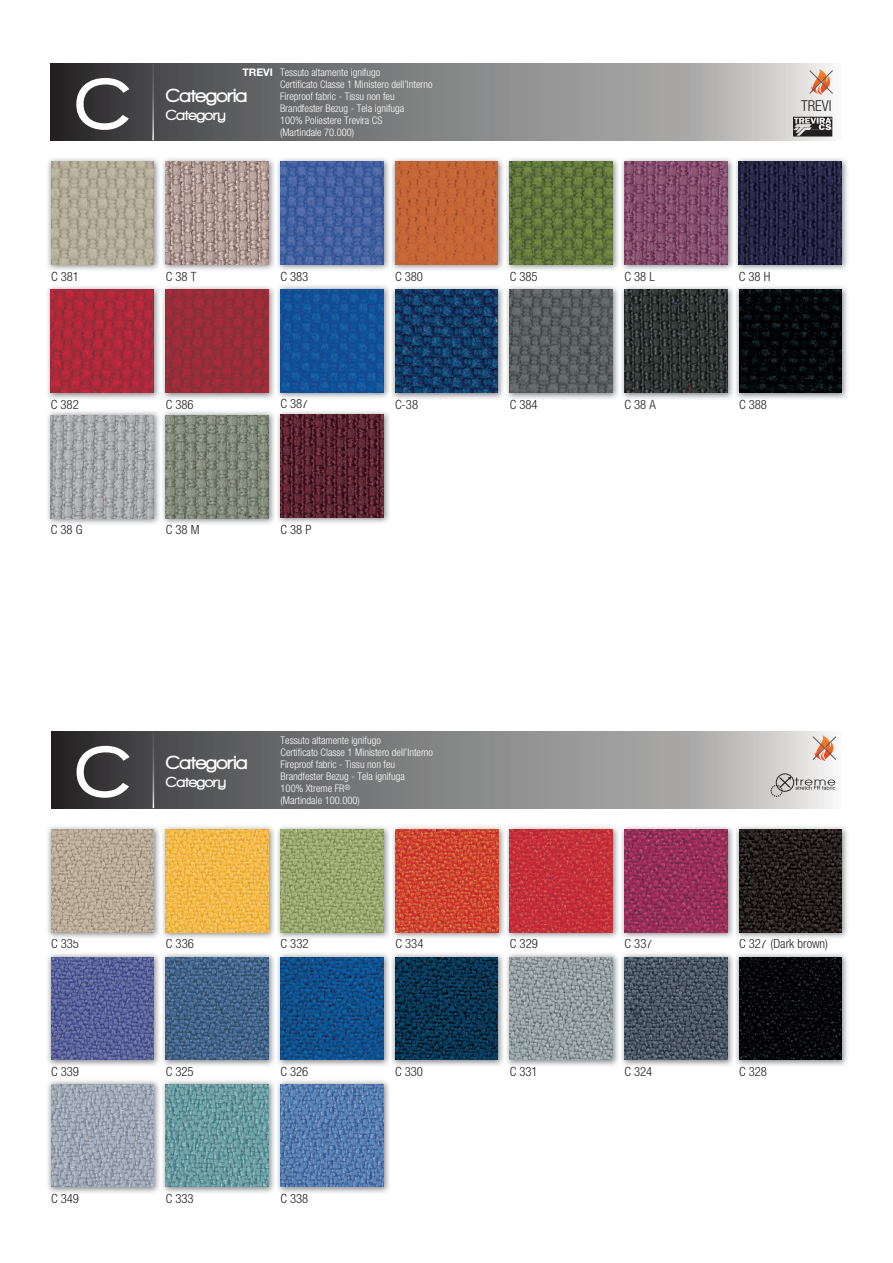
<style>
.page{position:relative;width:893px;height:1263px;background:#fff}
.page>*{position:absolute;margin:0;border:0;box-sizing:border-box;transform-origin:0 0}
.t1{font:900 75px "Walkway";color:#fff}
.t2{font:900 19.5px "Walkway";color:#fff}
.t3{font:900 15px "Walkway";color:#fff}
.t4{font:300 condensed 15px "Helvetica Neue";color:#231f20}
.t5{font:300 condensed 12.75px "Helvetica Neue";color:#231f20}
.t6{font:300 condensed 10.5px/12px "Helvetica Neue";color:#fff}
.s1{font-weight:700;font-stretch:normal}
</style>
<div class="page">
<svg style="left:51px;top:64px;width:782px;height:76px;background:#808080"></svg>
<hr style="left:152px;top:64px;width:2px;height:76px;background:#fff">
<img style="left:47px;top:158px;width:801px;height:112px">
<img style="left:395px;top:162px;width:103px;height:102px">
<img style="left:51px;top:162px;width:103px;height:102px">
<img style="left:47px;top:285px;width:801px;height:114px">
<img style="left:51px;top:290px;width:103px;height:103px">
<img style="left:47px;top:411px;width:343px;height:113px">
<img style="left:51px;top:415px;width:103px;height:103px">
<img style="left:280px;top:289px;width:103px;height:103px">
<img style="left:280px;top:415px;width:103px;height:102px">
<img style="left:390px;top:158px;width:1px;height:112px">
<img style="left:280px;top:162px;width:103px;height:102px">
<img style="left:510px;top:290px;width:103px;height:103px">
<img style="left:624px;top:162px;width:103px;height:102px">
<svg style="left:808px;top:69px;width:25px;height:26px"></svg>
<svg style="left:793px;top:117px;width:39px;height:20px"></svg>
<img style="left:620px;top:158px;width:1px;height:112px">
<img style="left:510px;top:162px;width:103px;height:102px">
<img style="left:276px;top:285px;width:1px;height:114px">
<img style="left:166px;top:290px;width:103px;height:103px">
<img style="left:276px;top:411px;width:1px;height:113px">
<img style="left:166px;top:415px;width:103px;height:103px">
<img style="left:739px;top:290px;width:103px;height:103px">
<img style="left:505px;top:285px;width:1px;height:114px">
<img style="left:395px;top:290px;width:103px;height:103px">
<img style="left:166px;top:162px;width:103px;height:102px">
<img style="left:734px;top:285px;width:1px;height:114px">
<img style="left:624px;top:290px;width:103px;height:103px">
<img style="left:734px;top:158px;width:1px;height:112px">
<img style="left:739px;top:162px;width:103px;height:102px">
<svg style="left:51px;top:732px;width:785px;height:76px;background:#7f7f7f"></svg>
<hr style="left:153px;top:732px;width:1px;height:76px;background:#fff">
<svg style="left:811px;top:735px;width:26px;height:26px"></svg>
<img style="left:47px;top:826px;width:801px;height:112px">
<img style="left:51px;top:829px;width:103px;height:103px">
<img style="left:47px;top:953px;width:801px;height:113px">
<img style="left:166px;top:957px;width:103px;height:103px">
<img style="left:47px;top:1080px;width:343px;height:113px">
<img style="left:166px;top:1084px;width:103px;height:103px">
<img style="left:276px;top:953px;width:1px;height:113px">
<img style="left:280px;top:957px;width:103px;height:103px">
<img style="left:276px;top:1080px;width:1px;height:113px">
<img style="left:280px;top:1084px;width:103px;height:103px">
<img style="left:390px;top:953px;width:1px;height:113px">
<img style="left:395px;top:957px;width:103px;height:103px">
<img style="left:281px;top:829px;width:102px;height:103px">
<img style="left:739px;top:829px;width:103px;height:103px">
<img style="left:276px;top:826px;width:1px;height:112px">
<img style="left:166px;top:829px;width:103px;height:103px">
<img style="left:734px;top:826px;width:1px;height:112px">
<img style="left:625px;top:829px;width:102px;height:103px">
<img style="left:391px;top:826px;width:1px;height:112px">
<img style="left:395px;top:829px;width:103px;height:103px">
<img style="left:620px;top:826px;width:1px;height:112px">
<img style="left:510px;top:829px;width:103px;height:103px">
<img style="left:161px;top:953px;width:1px;height:113px">
<img style="left:51px;top:957px;width:103px;height:103px">
<img style="left:161px;top:1080px;width:1px;height:113px">
<img style="left:51px;top:1084px;width:103px;height:103px">
<img style="left:505px;top:953px;width:1px;height:113px">
<img style="left:510px;top:957px;width:103px;height:103px">
<img style="left:624px;top:957px;width:103px;height:103px">
<img style="left:734px;top:953px;width:1px;height:113px">
<img style="left:739px;top:957px;width:103px;height:103px">
<svg style="left:771px;top:773px;width:64px;height:24px;background:#c6c5c4"></svg>
<h1 class="t1" style="left:75px;top:64px;width:55px">C</h1>
<p class="t6" style="left:280px;top:67px;width:154px;text-indent:-37px"><span class="s1">TREVI</span> Tessuto altamente ignifugo<br>Certificato Classe 1 Ministero dell’Interno<br>Fireproof fabric - Tissu non feu<br>Brandfester Bezug - Tela ignifuga<br>100% Poliestere Trevira CS<br>(Martindale 70.000)</p>
<h2 class="t2" style="left:166px;top:85px;width:83px">Categoria</h2>
<h3 class="t3" style="left:166px;top:106px;width:62px">Category</h3>
<h3 class="t4" style="left:801px;top:100px;width:32px">TREVI</h3>
<p class="t5" style="left:51px;top:271px;width:30px">C 381</p>
<p class="t5" style="left:395px;top:271px;width:30px">C 380</p>
<p class="t5" style="left:166px;top:271px;width:32px">C 38 T</p>
<p class="t5" style="left:280px;top:271px;width:30px">C 383</p>
<p class="t5" style="left:510px;top:271px;width:30px">C 385</p>
<p class="t5" style="left:624px;top:271px;width:32px">C 38 L</p>
<p class="t5" style="left:739px;top:271px;width:33px">C 38 H</p>
<p class="t5" style="left:51px;top:400px;width:30px">C 382</p>
<p class="t5" style="left:166px;top:400px;width:30px">C 386</p>
<p class="t5" style="left:280px;top:399px;width:30px">C 387</p>
<p class="t5" style="left:51px;top:525px;width:33px">C38G</p>
<p class="t5" style="left:280px;top:524px;width:33px">C38P</p>
<p class="t5" style="left:166px;top:525px;width:35px">C38M</p>
<p class="t5" style="left:395px;top:400px;width:25px">C-38</p>
<p class="t5" style="left:739px;top:400px;width:30px">C 388</p>
<p class="t5" style="left:510px;top:400px;width:30px">C 384</p>
<p class="t5" style="left:624px;top:400px;width:33px">C 38 A</p>
<h1 class="t1" style="left:76px;top:732px;width:55px">C</h1>
<p class="t6" style="left:281px;top:735px;width:154px">Tessuto altamente ignifugo<br>Certificato Classe 1 Ministero dell’Interno<br>Fireproof fabric - Tissu non feu<br>Brandfester Bezug - Tela ignifuga<br>100% Xtreme FR<sup>®<br></sup>(Martindale 100.000)</p>
<h2 class="t2" style="left:166px;top:752px;width:83px">Categoria</h2>
<h3 class="t3" style="left:166px;top:774px;width:62px">Category</h3>
<p class="t5" style="left:51px;top:939px;width:30px">C 335</p>
<p class="t5" style="left:166px;top:939px;width:30px">C 336</p>
<p class="t5" style="left:281px;top:939px;width:30px">C 332</p>
<p class="t5" style="left:395px;top:939px;width:30px">C 334</p>
<p class="t5" style="left:510px;top:939px;width:30px">C 329</p>
<p class="t5" style="left:739px;top:939px;width:66px">C32 (D kb</p>
<p class="t5" style="left:625px;top:939px;width:30px">C 337</p>
<p class="t5" style="left:761px;top:939px;width:69px">7 ar rown)</p>
<p class="t5" style="left:51px;top:1067px;width:30px">C 339</p>
<p class="t5" style="left:166px;top:1067px;width:30px">C 325</p>
<p class="t5" style="left:280px;top:1067px;width:30px">C 326</p>
<p class="t5" style="left:395px;top:1067px;width:30px">C 330</p>
<p class="t5" style="left:510px;top:1067px;width:30px">C 331</p>
<p class="t5" style="left:624px;top:1067px;width:30px">C 324</p>
<p class="t5" style="left:739px;top:1067px;width:30px">C 328</p>
<p class="t5" style="left:51px;top:1194px;width:30px">C 349</p>
<p class="t5" style="left:166px;top:1194px;width:30px">C 333</p>
<p class="t5" style="left:280px;top:1194px;width:30px">C 338</p>
</div>
